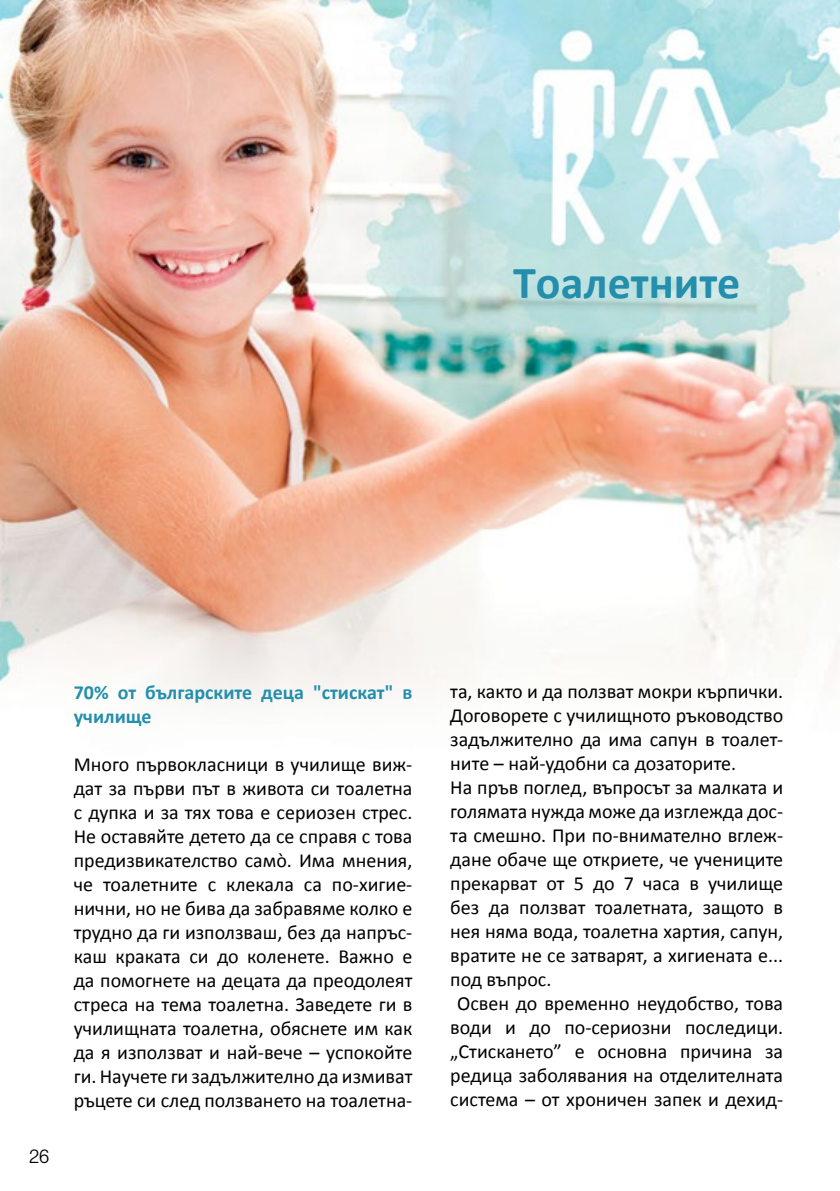
<style>
.page{position:relative;width:840px;height:1191px;background:#fff}
.page>*{position:absolute;margin:0;border:0;box-sizing:border-box;transform-origin:0 0}
.t1{font:700 46px "Calibri";color:#248eac}
.t2{font:300 21px "Helen HS Bg";color:#000}
.t3{font:20px/24px "Calibri";color:#000;text-align:justify}
.t4{font:700 20px/24px "Calibri";color:#248eac}
</style>
<div class="page">
<img style="left:0;top:0;width:839px;height:701px">
<h1 class="t1" style="left:513px;top:253px;width:228px">Tоалетните</h1>
<p class="t2" style="left:29px;top:1146px;width:22px">26</p>
<p class="t4" style="left:74px;top:680px;width:340px">70% от българските деца "стискат" в училище</p>
<p class="t3" style="left:74px;top:752px;width:340px">Много първокласници в училище виж&shy;дат за първи път в живота си тоалетна с дупка и за тях това е сериозен стрес.<br>Не оставяйте детето да се справя с това предизвикателство самò. Има мнения, че тоалетните с клекала са по-хигие&shy;нични, но не бива да забравяме колко е трудно да ги използваш, без да напръс&shy;каш краката си до коленете. Важно е да помогнете на децата да преодолеят стреса на тема тоалетна. Заведете ги в училищната тоалетна, обяснете им как да я използват и най-вече – успокойте ги. Научете ги задължително да измиват ръцете си след ползването на тоалетна-</p>
<p class="t3" style="left:450px;top:679px;width:334px">та, както и да ползват мокри кърпички.</p>
<p class="t3" style="left:450px;top:703px;width:334px">Договорете с училищното ръководство</p>
<p class="t3" style="left:450px;top:727px;width:334px">задължително да има сапун в тоалет-</p>
<p class="t3" style="left:450px;top:751px;width:287px">ните – най-удобни са дозаторите.</p>
<p class="t3" style="left:450px;top:775px;width:334px">На пръв поглед, въпросът за малката и</p>
<p class="t3" style="left:450px;top:799px;width:334px">голямата нужда може да изглежда дос-</p>
<p class="t3" style="left:450px;top:823px;width:334px">та смешно. При по-внимателно вглеж-</p>
<p class="t3" style="left:450px;top:847px;width:334px">дане обаче ще откриете, че учениците</p>
<p class="t3" style="left:450px;top:871px;width:334px">прекарват от 5 до 7 часа в училище</p>
<p class="t3" style="left:450px;top:895px;width:334px">без да ползват тоалетната, защото в</p>
<p class="t3" style="left:450px;top:919px;width:334px">нея няма вода, тоалетна хартия, сапун,</p>
<p class="t3" style="left:450px;top:943px;width:334px">вратите не се затварят, а хигиената е...</p>
<p class="t3" style="left:450px;top:967px;width:103px">под въпрос.</p>
<p class="t3" style="left:457px;top:991px;width:327px">Освен до временно неудобство, това</p>
<p class="t3" style="left:450px;top:1015px;width:334px">води и до по-сериозни последици.</p>
<p class="t3" style="left:450px;top:1039px;width:334px">„Стискането” е основна причина за</p>
<p class="t3" style="left:450px;top:1063px;width:334px">редица заболявания на отделителната</p>
<p class="t3" style="left:450px;top:1087px;width:334px">система – от хроничен запек и дехид-</p>
</div>
